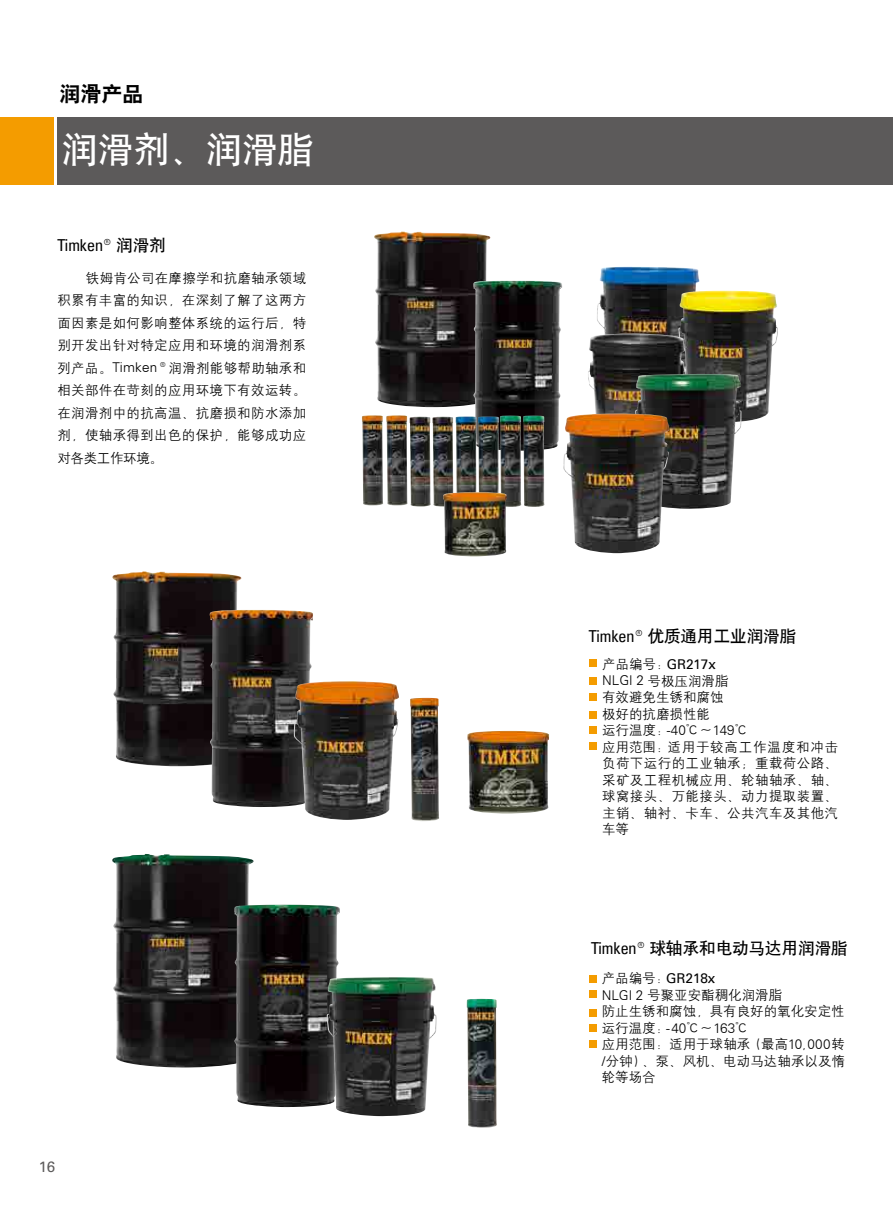
<style>
.page{position:relative;width:893px;height:1212px;background:#fff}
.page>*{position:absolute;margin:0;border:0;box-sizing:border-box;transform-origin:0 0}
.t1{font:36px "H Yb 1 gj";color:#fff}
.t2{font:21px "H Yb 2 gj";color:#000}
.t3{font:16.5px "H Yb 1 gj";color:#000}
.t4{font:condensed 16.5px "Univers S";color:#000}
.t5{font:15px "Univers";color:#5c5a5a}
.t6{font:13.5px/16.5px "H Yg 2 gj";letter-spacing:.025em;color:#000}
.t7{font:13.5px/16.5px "H Yg 2 gj";color:#000}
.t8{font:13.5px "Univers S";color:#000}
.s1{font-family:"H Yb 1 gj";font-stretch:normal}
.s2{font-family:"Univers S";font-weight:300}
.s3{font-family:"Univers S";font-stretch:condensed}
.s4{font-family:"H Yg 2 gj"}
</style>
<div class="page">
<div style="left:57px;top:117px;width:836px;height:67px;background:#5c5a5a"></div>
<div style="left:0;top:117px;width:53px;height:67px;background:#f49c00"></div>
<img style="left:374px;top:231px;width:117px;height:176px">
<img style="left:473px;top:281px;width:89px;height:170px">
<img style="left:456px;top:416px;width:65px;height:91px">
<img style="left:523px;top:416px;width:21px;height:91px">
<img style="left:386px;top:415px;width:21px;height:91px">
<img style="left:362px;top:415px;width:21px;height:91px">
<img style="left:409px;top:417px;width:45px;height:90px">
<img style="left:443px;top:492px;width:64px;height:64px">
<img style="left:597px;top:267px;width:103px;height:67px">
<img style="left:678px;top:291px;width:100px;height:131px">
<img style="left:588px;top:334px;width:98px;height:79px">
<img style="left:635px;top:374px;width:107px;height:135px">
<img style="left:563px;top:413px;width:106px;height:140px">
<img style="left:112px;top:571px;width:130px;height:195px">
<img style="left:209px;top:610px;width:104px;height:197px">
<img style="left:294px;top:681px;width:105px;height:139px">
<img style="left:410px;top:698px;width:29px;height:123px">
<img style="left:467px;top:731px;width:82px;height:83px">
<img style="left:112px;top:854px;width:142px;height:214px">
<img style="left:234px;top:905px;width:106px;height:202px">
<img style="left:326px;top:977px;width:111px;height:139px">
<img style="left:467px;top:999px;width:30px;height:129px">
<div style="left:589px;top:659px;width:8px;height:8px;background:#f49c00"></div>
<div style="left:589px;top:677px;width:8px;height:8px;background:#f49c00"></div>
<div style="left:589px;top:693px;width:8px;height:8px;background:#f49c00"></div>
<div style="left:589px;top:711px;width:8px;height:8px;background:#f49c00"></div>
<div style="left:589px;top:726px;width:8px;height:8px;background:#f49c00"></div>
<div style="left:589px;top:742px;width:8px;height:8px;background:#f49c00"></div>
<div style="left:589px;top:975px;width:8px;height:7px;background:#f49c00"></div>
<div style="left:589px;top:990px;width:8px;height:7px;background:#f49c00"></div>
<div style="left:589px;top:1009px;width:8px;height:7px;background:#f49c00"></div>
<div style="left:589px;top:1024px;width:8px;height:8px;background:#f49c00"></div>
<div style="left:589px;top:1040px;width:8px;height:8px;background:#f49c00"></div>
<h2 class="t2" style="left:60px;top:83px;width:85px">润滑产品</h2>
<h1 class="t1" style="left:62px;top:132px;width:253px">润滑剂、润滑脂</h1>
<p class="t4" style="left:57px;top:236px;width:110px">Timken®<span class="s1">润滑剂</span></p>
<p class="t6" style="left:57px;top:266px;width:250px;line-height:22.5px;text-align:justify;text-indent:28px">铁姆肯公司在摩擦学和抗磨轴承领域积累有丰富的知识，在深刻了解了这两方面因素是如何影响整体系统的运行后，特别开发出针对特定应用和环境的润滑剂系列产品。<span class="s2">Timken®</span>润滑剂能够帮助轴承和相关部件在苛刻的应用环境下有效运转。在润滑剂中的抗高温、抗磨损和防水添加剂，使轴承得到出色的保护，能够成功应对各类工作环境。</p>
<p class="t5" style="left:39px;top:1158px;width:18px">16</p>
<p class="t3" style="left:589px;top:627px;width:209px"><span class="s3">Timken®</span>优质通用工业润滑脂</p>
<p class="t8" style="left:602px;top:656px;width:115px"><span class="s4">产品编号：</span>GR217x</p>
<p class="t6" style="left:602px;top:672px;width:238px"><span class="s2">NLGI 2</span> 号极压润滑脂<br>有效避免生锈和腐蚀<br>极好的抗磨损性能<br>运行温度：<span class="s2">-40</span>℃～<span class="s2">149</span>℃<br>应用范围：适用于较高工作温度和冲击负荷下运行的工业轴承；重载荷公路、采矿及工程机械应用、轮轴轴承、轴、球窝接头、万能接头、动力提取装置、主销、轴衬、卡车、公共汽车及其他汽车等</p>
<p class="t3" style="left:591px;top:939px;width:258px"><span class="s3">Timken®</span>球轴承和电动马达用润滑脂</p>
<p class="t8" style="left:602px;top:970px;width:115px"><span class="s4">产品编号：</span>GR218x</p>
<p class="t7" style="left:602px;top:986px;width:245px"><span class="s2">NLGI 2</span> 号聚亚安酯稠化润滑脂<br>防止生锈和腐蚀，具有良好的氧化安定性运行温度：<span class="s2">-40</span>℃～<span class="s2">163</span>℃<br>应用范围：适用于球轴承（最高<span class="s2">10</span>，<span class="s2">000</span>转<span class="s2">/</span>分钟）、泵、风机、电动马达轴承以及惰轮等场合</p>
</div>
